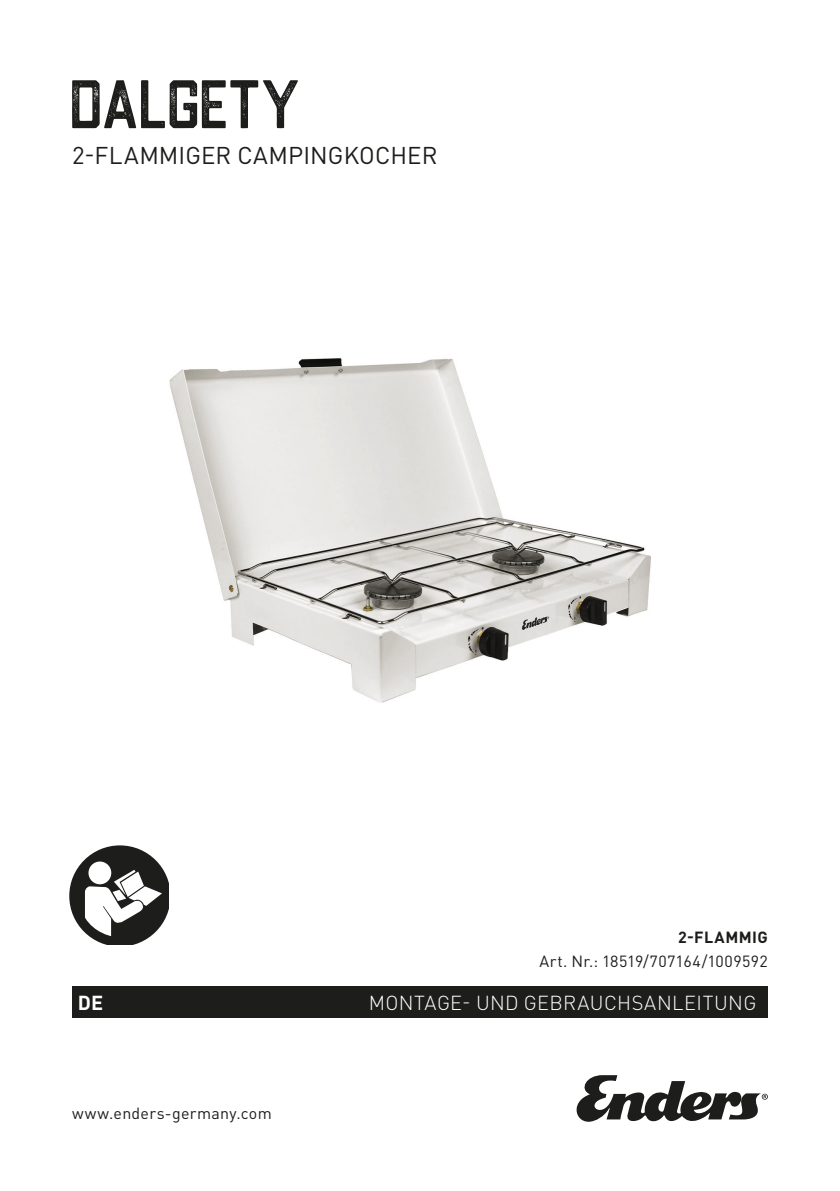
<style>
.page{position:relative;width:840px;height:1191px;background:#fff}
.page>*{position:absolute;margin:0;border:0;box-sizing:border-box;transform-origin:0 0}
.Produktname_links{font:90px "Draught K Sans Serif Textured";letter-spacing:-.01em;color:#1d1d1b}
.Produktname_links-2{font:24px "DIN Pro";letter-spacing:.005em;color:#1d1d1b}
.t1{font:300 20px "DIN Pro";letter-spacing:.015em;color:#fff}
.t2{font:700 20px "DIN Pro";color:#fff}
.Produktname{font:16px "DIN Pro";letter-spacing:.015em;color:#1d1d1b}
.Produktname-2{font:700 16px "DIN Pro";letter-spacing:.025em;color:#1d1d1b}
</style>
<div class="page">
<img style="left:169px;top:358px;width:482px;height:345px">
<svg style="left:576px;top:1075px;width:191px;height:47px"></svg>
<div style="left:72px;top:986px;width:695px;height:31px;background:#1d1d1b"></div>
<svg style="left:69px;top:845px;width:100px;height:100px"></svg>
<p class="Produktname_links" style="left:72px;top:56px;width:233px">DALGETY</p>
<p class="Produktname_links-2" style="left:72px;top:139px;width:366px">2-FLAMMIGER CAMPINGKOCHER</p>
<p class="Produktname-2" style="left:677px;top:925px;width:91px">2-FLAMMIG</p>
<p class="Produktname" style="left:539px;top:950px;width:230px">Art. Nr.: 18519/707164/1009592</p>
<p class="t2" style="left:78px;top:987px;width:27px">DE</p>
<p class="t1" style="left:368px;top:988px;width:389px">MONTAGE- UND GEBRAUCHSANLEITUNG</p>
<p class="Produktname" style="left:72px;top:1102px;width:201px">www.enders-germany.com</p>
</div>
